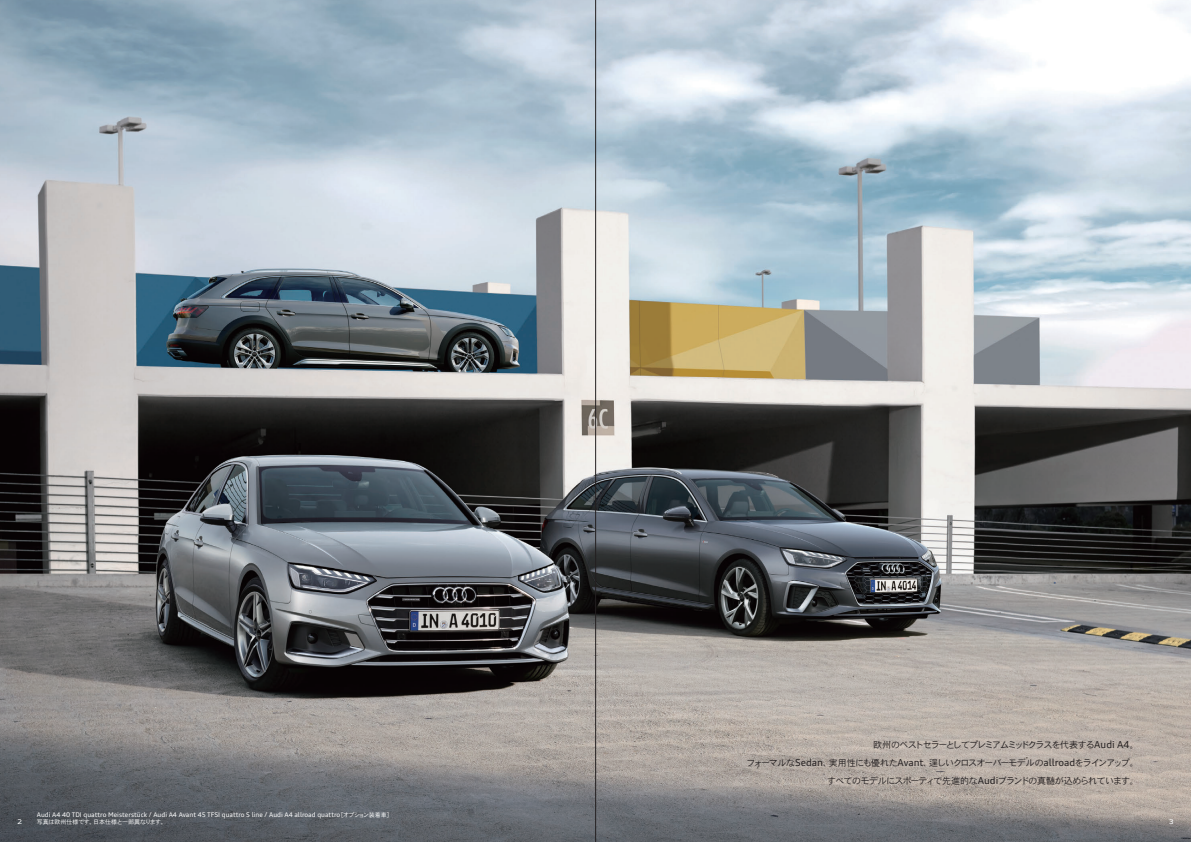
<style>
.page{position:relative;width:1191px;height:842px;background:#fff}
.page>*{position:absolute;margin:0;border:0;box-sizing:border-box;transform-origin:0 0}
.t1{font:9px "DFHS Gothic Std W3";letter-spacing:-.095em;color:#231f20}
.t2{font:9px "DFHS Gothic Std W3";letter-spacing:-.075em;color:#231f20}
.t3{font:9px "DFHS Gothic Std W3";letter-spacing:-.115em;color:#231f20}
.t4{font:6.5px "Audi Type";color:#fff}
.t5{font:expanded 6.5px "Audi Type";color:#fff}
.t6{font:6px "DFHS Gothic Std W3";letter-spacing:-.005em;color:#fff}
.s1{font-family:"Audi Type";font-size:9.7px}
.s2{font-family:"DFHS Gothic Std W3";font-size:6px}
</style>
<div class="page">
<img style="left:0;top:0;width:1191px;height:842px">
<hr style="left:595px;top:0;width:1px;height:842px;background:#231f20">
<p class="t3" style="left:873px;top:739px;width:267px">欧州のベストセラーとしてプレミアムミッドクラスを代表する<span class="s1">Audi A4</span>。</p>
<p class="t1" style="left:746px;top:757px;width:394px">フォーマルな<span class="s1">Sedan</span>、実用性にも優れた<span class="s1">Avant</span>、逞しいクロスオーバーモデルの<span class="s1">allroad</span>をラインアップ。</p>
<p class="t2" style="left:827px;top:775px;width:313px">すべてのモデルにスポーティで先進的な<span class="s1">Audi</span>ブランドの真髄が込められています。</p>
<p class="t4" style="left:37px;top:810px;width:357px">Audi A4 40 TDI quattro Meisterstück / Audi A4 Avant 45 TFSI quattro S line / Audi A4 allroad quattro<span class="s2">［オプション装着車］</span></p>
<p class="t6" style="left:37px;top:818px;width:132px">写真は欧州仕様です。日本仕様と一部異なります。</p>
<p class="t5" style="left:17px;top:818px;width:7px">2</p>
<p class="t5" style="left:1168px;top:818px;width:7px">3</p>
</div>
